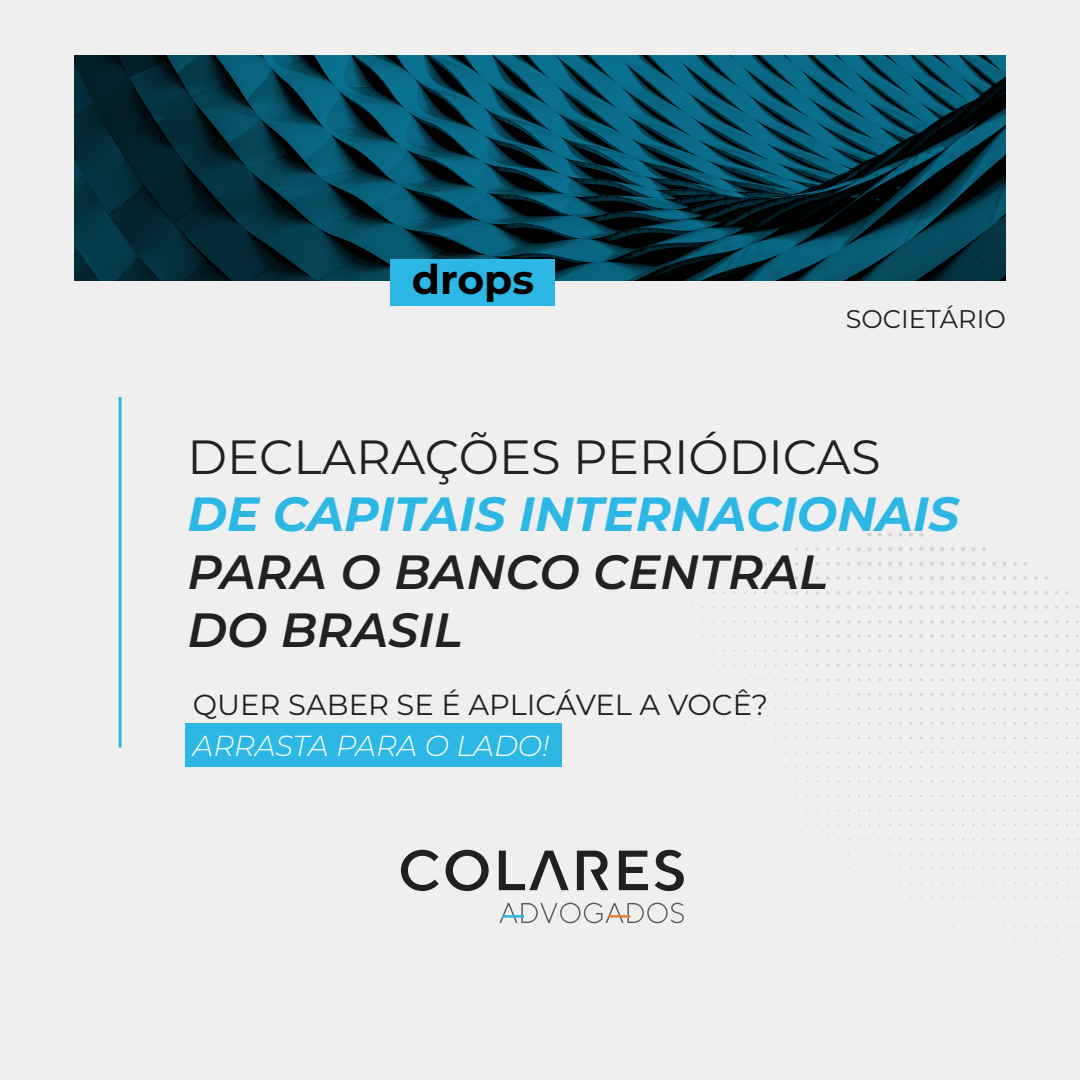
<style>
.page{position:relative;width:1080px;height:1080px;background:#efefef}
.page>*{position:absolute;margin:0;border:0;box-sizing:border-box;transform-origin:0 0}
.t1{font:italic 600 48px/57.6px "Montserrat";color:#212120}
.t2{font:italic 700 48px "Montserrat";color:#2cb7e5}
.t3{font:48px "Montserrat";color:#212120}
.t4{font:700 40.9px "Montserrat";color:#000}
.t5{font:29px "Montserrat";color:#212120}
.t6{font:italic 300 29px "Montserrat";color:#fff}
.t7{font:25.6px "Montserrat";color:#212120}
</style>
<div class="page">
<svg style="left:74px;top:55px;width:932px;height:225px;background:#053f50"></svg>
<svg style="left:401px;top:850px;width:283px;height:41px"></svg>
<svg style="left:499px;top:903px;width:185px;height:20px"></svg>
<div style="left:390px;top:260px;width:165px;height:46px;background:#2cb7e5"></div>
<hr style="left:119px;top:397px;width:3px;height:350px;background:#2cb7e5">
<div style="left:185px;top:723px;width:377px;height:44px;background:#2cb7e5"></div>
<svg style="left:919px;top:533px;width:5px;height:4px"></svg>
<svg style="left:909px;top:533px;width:4px;height:4px"></svg>
<svg style="left:899px;top:533px;width:4px;height:4px"></svg>
<svg style="left:888px;top:533px;width:4px;height:4px"></svg>
<svg style="left:878px;top:533px;width:4px;height:4px"></svg>
<svg style="left:867px;top:533px;width:4px;height:4px"></svg>
<svg style="left:982px;top:547px;width:4px;height:4px"></svg>
<svg style="left:971px;top:547px;width:4px;height:4px"></svg>
<svg style="left:961px;top:547px;width:4px;height:4px"></svg>
<svg style="left:951px;top:547px;width:4px;height:4px"></svg>
<svg style="left:940px;top:547px;width:4px;height:4px"></svg>
<svg style="left:930px;top:547px;width:4px;height:4px"></svg>
<svg style="left:919px;top:547px;width:4px;height:4px"></svg>
<svg style="left:909px;top:547px;width:4px;height:4px"></svg>
<svg style="left:899px;top:547px;width:4px;height:4px"></svg>
<svg style="left:888px;top:547px;width:4px;height:4px"></svg>
<svg style="left:878px;top:547px;width:4px;height:4px"></svg>
<svg style="left:867px;top:547px;width:4px;height:4px"></svg>
<svg style="left:857px;top:547px;width:4px;height:4px"></svg>
<svg style="left:847px;top:547px;width:4px;height:4px"></svg>
<svg style="left:836px;top:547px;width:4px;height:4px"></svg>
<svg style="left:826px;top:547px;width:4px;height:4px"></svg>
<svg style="left:805px;top:547px;width:4px;height:4px"></svg>
<svg style="left:1013px;top:562px;width:4px;height:4px"></svg>
<svg style="left:992px;top:562px;width:4px;height:4px"></svg>
<svg style="left:982px;top:562px;width:4px;height:4px"></svg>
<svg style="left:961px;top:561px;width:4px;height:4px"></svg>
<svg style="left:951px;top:562px;width:4px;height:4px"></svg>
<svg style="left:940px;top:562px;width:4px;height:4px"></svg>
<svg style="left:930px;top:562px;width:4px;height:4px"></svg>
<svg style="left:919px;top:562px;width:4px;height:4px"></svg>
<svg style="left:909px;top:562px;width:4px;height:4px"></svg>
<svg style="left:899px;top:562px;width:4px;height:4px"></svg>
<svg style="left:888px;top:562px;width:4px;height:4px"></svg>
<svg style="left:878px;top:562px;width:4px;height:4px"></svg>
<svg style="left:857px;top:562px;width:4px;height:3px"></svg>
<svg style="left:1034px;top:576px;width:4px;height:4px"></svg>
<svg style="left:1013px;top:576px;width:4px;height:4px"></svg>
<svg style="left:992px;top:576px;width:4px;height:4px"></svg>
<svg style="left:982px;top:576px;width:4px;height:4px"></svg>
<svg style="left:961px;top:576px;width:4px;height:4px"></svg>
<svg style="left:951px;top:576px;width:4px;height:4px"></svg>
<svg style="left:940px;top:576px;width:4px;height:4px"></svg>
<svg style="left:930px;top:576px;width:4px;height:4px"></svg>
<svg style="left:919px;top:576px;width:4px;height:4px"></svg>
<svg style="left:909px;top:576px;width:4px;height:4px"></svg>
<svg style="left:899px;top:576px;width:4px;height:4px"></svg>
<svg style="left:888px;top:576px;width:4px;height:4px"></svg>
<svg style="left:878px;top:576px;width:4px;height:4px"></svg>
<svg style="left:857px;top:576px;width:4px;height:4px"></svg>
<svg style="left:836px;top:576px;width:4px;height:4px"></svg>
<svg style="left:982px;top:591px;width:4px;height:4px"></svg>
<svg style="left:961px;top:591px;width:4px;height:4px"></svg>
<svg style="left:940px;top:591px;width:4px;height:4px"></svg>
<svg style="left:930px;top:591px;width:4px;height:4px"></svg>
<svg style="left:909px;top:591px;width:4px;height:4px"></svg>
<svg style="left:888px;top:591px;width:4px;height:4px"></svg>
<svg style="left:878px;top:591px;width:4px;height:4px"></svg>
<svg style="left:992px;top:605px;width:4px;height:4px"></svg>
<svg style="left:982px;top:605px;width:4px;height:4px"></svg>
<svg style="left:961px;top:605px;width:4px;height:4px"></svg>
<svg style="left:940px;top:605px;width:4px;height:4px"></svg>
<svg style="left:930px;top:605px;width:4px;height:4px"></svg>
<svg style="left:909px;top:605px;width:4px;height:4px"></svg>
<svg style="left:888px;top:605px;width:4px;height:4px"></svg>
<svg style="left:878px;top:605px;width:4px;height:4px"></svg>
<svg style="left:961px;top:620px;width:4px;height:4px"></svg>
<svg style="left:940px;top:620px;width:4px;height:4px"></svg>
<svg style="left:930px;top:620px;width:4px;height:4px"></svg>
<svg style="left:909px;top:620px;width:4px;height:4px"></svg>
<h2 class="t4" style="left:412px;top:250px;width:124px">drops</h2>
<p class="t7" style="left:846px;top:302px;width:162px">SOCIETÁRIO</p>
<h1 class="t3" style="left:187px;top:424px;width:695px">DECLARAÇÕES PERIÓDICAS</h1>
<h1 class="t2" style="left:187px;top:480px;width:773px">DE CAPITAIS INTERNACIONAIS</h1>
<h1 class="t1" style="left:187px;top:541px;width:642px">PARA O BANCO CENTRAL<br>DO BRASIL</h1>
<p class="t5" style="left:193px;top:684px;width:577px">QUER SABER SE É APLICÁVEL A VOCÊ?</p>
<p class="t6" style="left:193px;top:726px;width:358px">ARRASTA PARA O LADO!</p>
</div>
